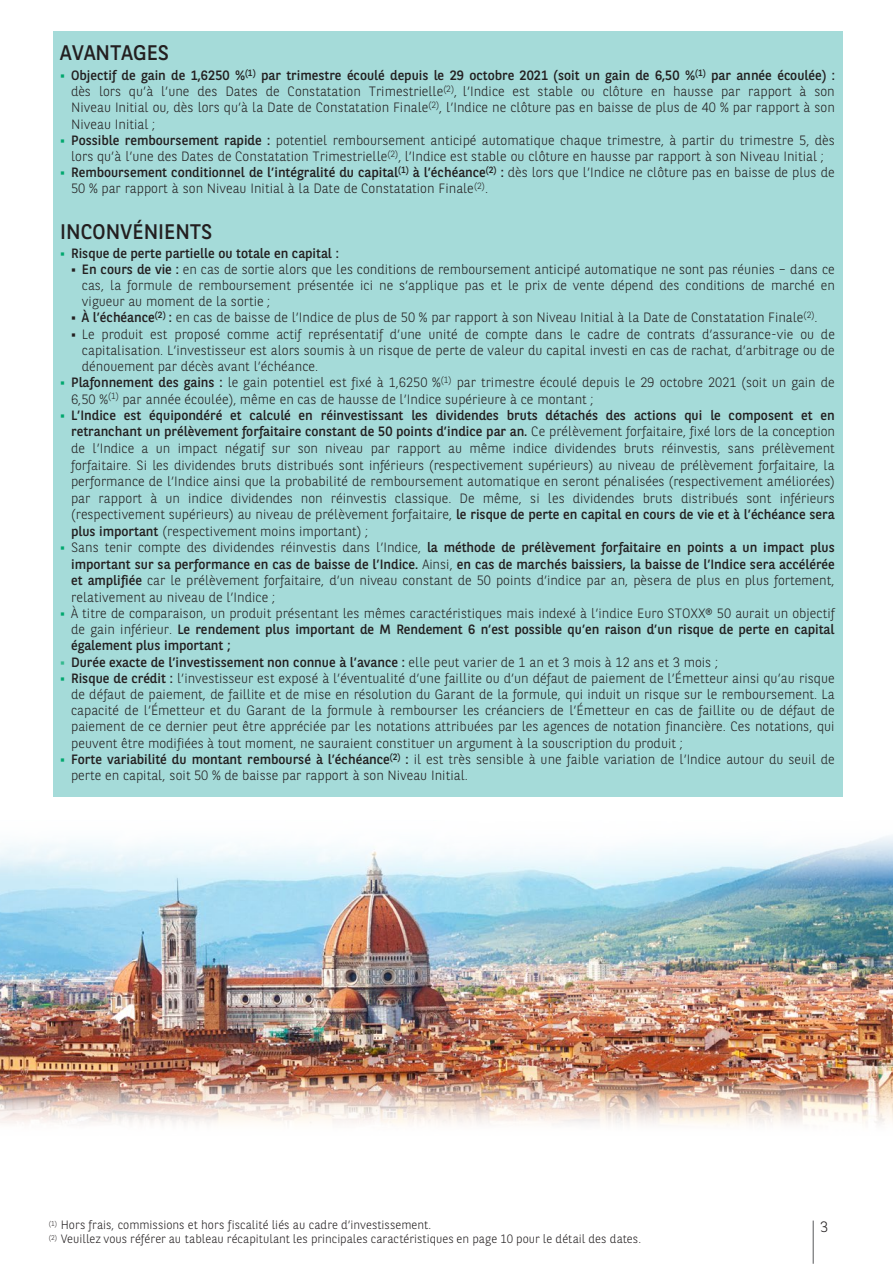
<style>
.page{position:relative;width:893px;height:1264px;background:#fff}
.page>*{position:absolute;margin:0;border:0;box-sizing:border-box;transform-origin:0 0}
.t1{font:21px "BNPP Sans";color:#231f20}
.t2{font:300 15px "BNPP Sans";color:#231f20}
.t3{font:300 13.5px/16.2px "BNPP Sans";color:#231f20;text-align:justify}
.t4{font:13.5px "BNPP Sans";color:#231f20}
.t5{font:300 12px "BNPP Sans";color:#231f20}
.s1{color:#00a76d}
.s2{font-weight:400}
.s3{color:#34b98d}
.s4{font-weight:300}
</style>
<div class="page">
<hr style="left:812px;top:1220px;width:1px;height:43px;background:#636466">
<div style="left:53px;top:32px;width:789px;height:764px;background:#a5dbd9"></div>
<img style="left:0;top:881px;width:892px;height:195px">
<svg style="left:0;top:836px;width:892px;height:45px"></svg>
<img style="left:0;top:1076px;width:892px;height:49px">
<p class="t1" style="left:60px;top:38px;width:110px">AVANTAGES</p>
<p class="t3" style="left:71px;top:66px;width:765px;text-indent:-11px"><span class="s1">▪</span> <span class="s2">Objectif de gain de 1,6250 %</span><sup>(1)</sup> <span class="s2">par trimestre écoulé depuis le 29 octobre 2021 (soit un gain de 6,50 %</span><sup>(1)</sup> <span class="s2">par année écoulée) : </span>dès lors qu’à l’une des Dates de Constatation Trimestrielle<sup>(2)</sup>, l’Indice est stable ou clôture en hausse par rapport à son Niveau Initial ou, dès lors qu’à la Date de Constatation Finale<sup>(2)</sup>, l’Indice ne clôture pas en baisse de plus de 40 % par rapport à son Niveau Initial ;</p>
<p class="t3" style="left:60px;top:131px;width:775px;text-align:center"><span class="s1">▪</span> <span class="s2">Possible remboursement rapide :</span> potentiel remboursement anticipé automatique chaque trimestre, à partir du trimestre 5, dès lors qu’à l’une des Dates de Constatation Trimestrielle<sup>(2)</sup>, l’Indice est stable ou clôture en hausse par rapport à son Niveau Initial ;</p>
<p class="t3" style="left:71px;top:164px;width:765px;text-indent:-11px"><span class="s1">▪</span> <span class="s2">Remboursement conditionnel de l’intégralité du capital</span><sup>(1)</sup> <span class="s2">à l’échéance</span><sup>(2)</sup> <span class="s2">:</span> dès lors que l’Indice ne clôture pas en baisse de plus de<br>50 % par rapport à son Niveau Initial à la Date de Constatation Finale<sup>(2)</sup>.</p>
<p class="t1" style="left:60px;top:217px;width:154px">INCONVÉNIENTS</p>
<p class="t4" style="left:60px;top:244px;width:280px"><span class="s1">▪</span> Risque de perte partielle ou totale en capital :</p>
<p class="t3" style="left:82px;top:260px;width:754px;text-indent:-11px">▪ <span class="s2">En cours de vie :</span> en cas de sortie alors que les conditions de remboursement anticipé automatique ne sont pas réunies – dans ce cas, la formule de remboursement présentée ici ne s’applique pas et le prix de vente dépend des conditions de marché en vigueur au moment de la sortie ;</p>
<p class="t3" style="left:71px;top:309px;width:748px">▪ <span class="s2">À l’échéance</span><sup>(2)</sup> <span class="s2">:</span> en cas de baisse de l’Indice de plus de 50 % par rapport à son Niveau Initial à la Date de Constatation Finale<sup>(2)</sup>.</p>
<p class="t3" style="left:82px;top:325px;width:754px;text-indent:-11px">▪ Le produit est proposé comme actif représentatif d’une unité de compte dans le cadre de contrats d’assurance-vie ou de capitalisation. L’investisseur est alors soumis à un risque de perte de valeur du capital investi en cas de rachat, d’arbitrage ou de dénouement par décès avant l’échéance.</p>
<p class="t3" style="left:71px;top:374px;width:765px;text-indent:-11px"><span class="s1">▪</span> <span class="s2">Plafonnement des gains :</span> le gain potentiel est fixé à 1,6250 %<sup>(1)</sup> par trimestre écoulé depuis le 29 octobre 2021 (soit un gain de<br>6,50 %<sup>(1)</sup> par année écoulée), même en cas de hausse de l’Indice supérieure à ce montant ;</p>
<p class="t3" style="left:71px;top:406px;width:765px;text-indent:-11px"><span class="s1">▪</span> <span class="s2">L’Indice est équipondéré et calculé en réinvestissant les dividendes bruts détachés des actions qui le composent et en retranchant un prélèvement forfaitaire constant de 50 points d’indice par an.</span> Ce prélèvement forfaitaire, fixé lors de la conception de l’Indice a un impact négatif sur son niveau par rapport au même indice dividendes bruts réinvestis, sans prélèvement forfaitaire. Si les dividendes bruts distribués sont inférieurs (respectivement supérieurs) au niveau de prélèvement forfaitaire, la performance de l’Indice ainsi que la probabilité de remboursement automatique en seront pénalisées (respectivement améliorées) par rapport à un indice dividendes non réinvestis classique. De même, si les dividendes bruts distribués sont inférieurs (respectivement supérieurs) au niveau de prélèvement forfaitaire, <span class="s2">le risque de perte en capital en cours de vie et à l’échéance sera plus important</span> (respectivement moins important) ;</p>
<p class="t3" style="left:71px;top:538px;width:765px;text-indent:-11px"><span class="s1">▪</span> Sans tenir compte des dividendes réinvestis dans l’Indice, <span class="s2">la méthode de prélèvement forfaitaire en points a un impact plus important sur sa performance en cas de baisse de l’Indice.</span> Ainsi, <span class="s2">en cas de marchés baissiers, la baisse de l’Indice sera accélérée et amplifiée</span> car le prélèvement forfaitaire, d’un niveau constant de 50 points d’indice par an, pèsera de plus en plus fortement, relativement au niveau de l’Indice ;</p>
<p class="t3" style="left:71px;top:604px;width:765px;text-indent:-11px"><span class="s1">▪</span> À titre de comparaison, un produit présentant les mêmes caractéristiques mais indexé à l’indice Euro STOXX® 50 aurait un objectif de gain inférieur. <span class="s2">Le rendement plus important de M Rendement 6 n’est possible qu’en raison d’un risque de perte en capital également plus important ;</span></p>
<p class="t4" style="left:60px;top:652px;width:659px"><span class="s3">▪</span> Durée exacte de l’investissement non connue à l’avance : <span class="s4">elle peut varier de 1 an et 3 mois à 12 ans et 3 mois ;</span></p>
<p class="t3" style="left:71px;top:669px;width:765px;text-indent:-11px"><span class="s1">▪</span> <span class="s2">Risque de crédit :</span> l’investisseur est exposé à l’éventualité d’une faillite ou d’un défaut de paiement de l’Émetteur ainsi qu’au risque de défaut de paiement, de faillite et de mise en résolution du Garant de la formule, qui induit un risque sur le remboursement. La capacité de l’Émetteur et du Garant de la formule à rembourser les créanciers de l’Émetteur en cas de faillite ou de défaut de paiement de ce dernier peut être appréciée par les notations attribuées par les agences de notation financière. Ces notations, qui peuvent être modifiées à tout moment, ne sauraient constituer un argument à la souscription du produit ;</p>
<p class="t3" style="left:71px;top:750px;width:765px;text-indent:-11px"><span class="s1">▪</span> <span class="s2">Forte variabilité du montant remboursé à l’échéance</span><sup>(2)</sup> <span class="s2">:</span> il est très sensible à une faible variation de l’Indice autour du seuil de perte en capital, soit 50 % de baisse par rapport à son Niveau Initial.</p>
<p class="t5" style="left:49px;top:1216px;width:384px"><sup>(1)</sup> Hors frais, commissions et hors fiscalité liés au cadre d’investissement.</p>
<p class="t5" style="left:49px;top:1230px;width:594px"><sup>(2)</sup> Veuillez vous référer au tableau récapitulant les principales caractéristiques en page 10 pour le détail des dates.</p>
<p class="t2" style="left:820px;top:1216px;width:9px">3</p>
</div>
